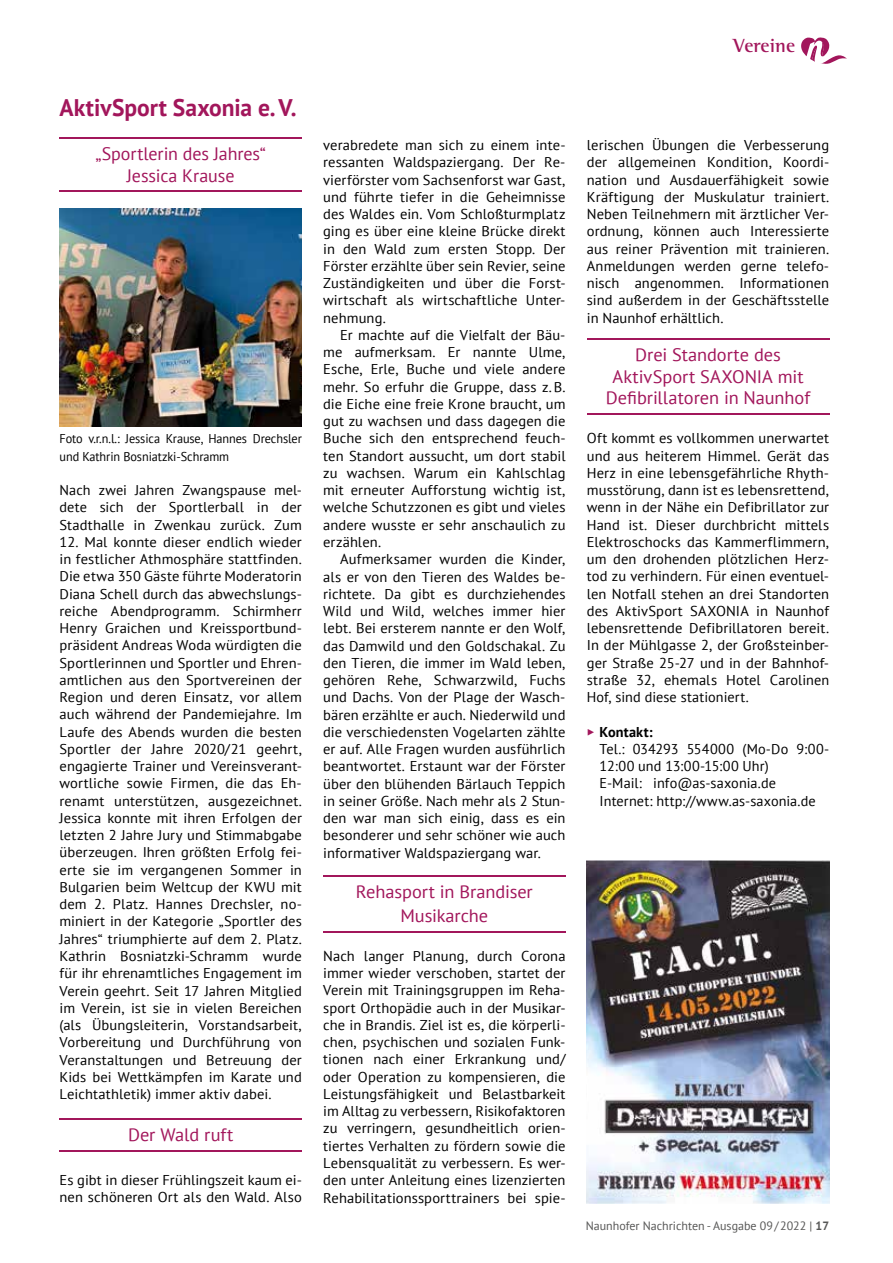
<style>
.page{position:relative;width:893px;height:1263px;background:#fff}
.page>*{position:absolute;margin:0;border:0;box-sizing:border-box;transform-origin:0 0}
.t1{font:700 24px "PT Sans";color:#a2165b}
.t2{font:700 19.5px "Rotis Semi Serif Std";letter-spacing:.005em;color:#a2165b}
.t3{font:18px/21.6px "PT Sans";letter-spacing:-.005em;color:#a2165b;text-align:center}
.t4{font:14.25px/17.2px "PT Sans";letter-spacing:.005em;color:#000;text-align:justify}
.t5{font:14.1px/17.2px "PT Sans";letter-spacing:.005em;color:#000;text-align:justify}
.t6{font:12.75px/17.2px "PT Sans";letter-spacing:-.005em;color:#000;scale:.96 1}
.t7{font:12px "PT Sans";color:#565655}
.s1{font-family:"Unit OT";font-weight:300;color:#a2165b}
.s2{font-weight:700}
</style>
<div class="page">
<svg style="left:801px;top:37px;width:46px;height:27px"></svg>
<img style="left:587px;top:861px;width:242px;height:342px">
<hr style="left:60px;top:137px;width:242px;height:2px;background:#a2165b">
<hr style="left:60px;top:190px;width:242px;height:2px;background:#a2165b">
<hr style="left:60px;top:1119px;width:242px;height:1px;background:#a2165b">
<hr style="left:60px;top:1150px;width:242px;height:1px;background:#a2165b">
<hr style="left:323px;top:876px;width:243px;height:1px;background:#a2165b">
<hr style="left:323px;top:931px;width:243px;height:1px;background:#a2165b">
<hr style="left:587px;top:338px;width:242px;height:2px;background:#a2165b">
<hr style="left:587px;top:413px;width:242px;height:1px;background:#a2165b">
<img style="left:60px;top:208px;width:242px;height:218px">
<h1 class="t1" style="left:60px;top:91px;width:239px">AktivSport Saxonia e. V.</h1>
<p class="t3" style="left:95px;top:142px;width:172px">„Sportlerin des Jahres“<br>Jessica Krause</p>
<p class="t6" style="left:60px;top:430px;width:254px">Foto v.r.n.l.: Jessica Krause, Hannes Drechsler und Kathrin Bosniatzki-Schramm</p>
<p class="t5" style="left:60px;top:481px;width:244px">Nach zwei Jahren Zwangspause mel&shy;dete sich der Sportlerball in der Stadthalle in Zwenkau zurück. Zum</p>
<p class="t5" style="left:60px;top:533px;width:244px">12. Mal konnte dieser endlich wieder in festlicher Athmosphäre stattfinden.<br>Die etwa 350 Gäste führte Moderatorin Diana Schell durch das abwechslungs&shy;reiche Abendprogramm. Schirmherr Henry Graichen und Kreissportbund&shy;präsident Andreas Woda würdigten die Sportlerinnen und Sportler und Ehren&shy;amtlichen aus den Sportvereinen der Region und deren Einsatz, vor allem auch während der Pandemiejahre. Im Laufe des Abends wurden die besten Sportler der Jahre 2020/21 geehrt, engagierte Trainer und Vereinsverant&shy;wortliche sowie Firmen, die das Eh&shy;renamt unterstützen, ausgezeichnet.<br>Jessica konnte mit ihren Erfolgen der letzten 2 Jahre Jury und Stimmabgabe überzeugen. Ihren größten Erfolg fei&shy;erte sie im vergangenen Sommer in Bulgarien beim Weltcup der KWU mit dem 2. Platz. Hannes Drechsler, no&shy;miniert in der Kategorie „Sportler des Jahres“ triumphierte auf dem 2. Platz.<br>Kathrin Bosniatzki-Schramm wurde für ihr ehrenamtliches Engagement im Verein geehrt. Seit 17 Jahren Mitglied im Verein, ist sie in vielen Bereichen (als Übungsleiterin, Vorstandsarbeit, Vorbereitung und Durchführung von Veranstaltungen und Betreuung der Kids bei Wettkämpfen im Karate und Leichtathletik) immer aktiv dabei.</p>
<p class="t3" style="left:128px;top:1124px;width:107px">Der Wald ruft</p>
<p class="t4" style="left:60px;top:1171px;width:244px">Es gibt in dieser Frühlingszeit kaum ei&shy;nen schöneren Ort als den Wald. Also</p>
<h2 class="t2" style="left:733px;top:34px;width:64px">Vereine</h2>
<p class="t4" style="left:323px;top:136px;width:244px">verabredete man sich zu einem inte&shy;ressanten Waldspaziergang. Der Re&shy;vierförster vom Sachsenforst war Gast, und führte tiefer in die Geheimnisse des Waldes ein. Vom Schloßturmplatz ging es über eine kleine Brücke direkt in den Wald zum ersten Stopp. Der Förster erzählte über sein Revier, seine Zuständigkeiten und über die Forst&shy;wirtschaft als wirtschaftliche Unter&shy;nehmung.</p>
<p class="t4" style="left:323px;top:326px;width:244px;text-indent:17px">Er machte auf die Vielfalt der Bäu&shy;me aufmerksam. Er nannte Ulme, Esche, Erle, Buche und viele andere mehr. So erfuhr die Gruppe, dass z. B. die Eiche eine freie Krone braucht, um gut zu wachsen und dass dagegen die Buche sich den entsprechend feuch&shy;ten Standort aussucht, um dort stabil zu wachsen. Warum ein Kahlschlag mit erneuter Aufforstung wichtig ist, welche Schutzzonen es gibt und vieles andere wusste er sehr anschaulich zu erzählen.</p>
<p class="t4" style="left:323px;top:550px;width:244px;text-indent:17px">Aufmerksamer wurden die Kinder, als er von den Tieren des Waldes be&shy;richtete. Da gibt es durchziehendes Wild und Wild, welches immer hier lebt. Bei ersterem nannte er den Wolf, das Damwild und den Goldschakal. Zu den Tieren, die immer im Wald leben, gehören Rehe, Schwarzwild, Fuchs und Dachs. Von der Plage der Wasch&shy;bären erzählte er auch. Niederwild und die verschiedensten Vogelarten zählte er auf. Alle Fragen wurden ausführlich beantwortet. Erstaunt war der Förster über den blühenden Bärlauch Teppich in seiner Größe. Nach mehr als 2 Stun&shy;den war man sich einig, dass es ein besonderer und sehr schöner wie auch informativer Waldspaziergang war.</p>
<p class="t3" style="left:356px;top:880px;width:179px;line-height:24px">Rehasport in Brandiser<br>Musikarche</p>
<p class="t4" style="left:323px;top:947px;width:244px">Nach langer Planung, durch Corona immer wieder verschoben, startet der Verein mit Trainingsgruppen im Reha&shy;sport Orthopädie auch in der Musikar&shy;che in Brandis. Ziel ist es, die körperli&shy;chen, psychischen und sozialen Funk&shy;tionen nach einer Erkrankung und/ oder Operation zu kompensieren, die Leistungsfähigkeit und Belastbarkeit im Alltag zu verbessern, Risikofaktoren zu verringern, gesundheitlich orien&shy;tiertes Verhalten zu fördern sowie die Lebensqualität zu verbessern. Es wer&shy;den unter Anleitung eines lizenzierten Rehabilitationssporttrainers bei spie-</p>
<p class="t4" style="left:587px;top:136px;width:244px">lerischen Übungen die Verbesserung der allgemeinen Kondition, Koordi&shy;nation und Ausdauerfähigkeit sowie Kräftigung der Muskulatur trainiert.<br>Neben Teilnehmern mit ärztlicher Ver&shy;ordnung, können auch Interessierte aus reiner Prävention mit trainieren.<br>Anmeldungen werden gerne telefo&shy;nisch angenommen. Informationen sind außerdem in der Geschäftsstelle in Naunhof erhältlich.</p>
<p class="t3" style="left:606px;top:344px;width:206px">Drei Standorte des<br>AktivSport SAXONIA mit<br>Defibrillatoren in Naunhof</p>
<p class="t4" style="left:587px;top:429px;width:244px">Oft kommt es vollkommen unerwartet und aus heiterem Himmel. Gerät das Herz in eine lebensgefährliche Rhyth&shy;musstörung, dann ist es lebensrettend, wenn in der Nähe ein Defibrillator zur Hand ist. Dieser durchbricht mittels Elektroschocks das Kammerflimmern, um den drohenden plötzlichen Herz&shy;tod zu verhindern. Für einen eventuel&shy;len Notfall stehen an drei Standorten des AktivSport SAXONIA in Naunhof lebensrettende Defibrillatoren bereit.<br>In der Mühlgasse 2, der Großsteinber&shy;ger Straße 25-27 und in der Bahnhof&shy;straße 32, ehemals Hotel Carolinen Hof, sind diese stationiert.</p>
<p class="t4" style="left:600px;top:723px;width:231px;text-align:left;text-indent:-13px"><span class="s1">‣</span> <span class="s2">Kontakt:<br></span>Tel.: 034293 554000 (Mo-Do 9:00-<br>12:00 und 13:00-15:00 Uhr)<br>E-Mail: info@as-saxonia.de<br>Internet: http://www.as-saxonia.de</p>
<p class="t7" style="left:586px;top:1218px;width:245px">Naunhofer Nachrichten - Ausgabe 09 / 2022 | <span class="s2">17</span></p>
</div>
